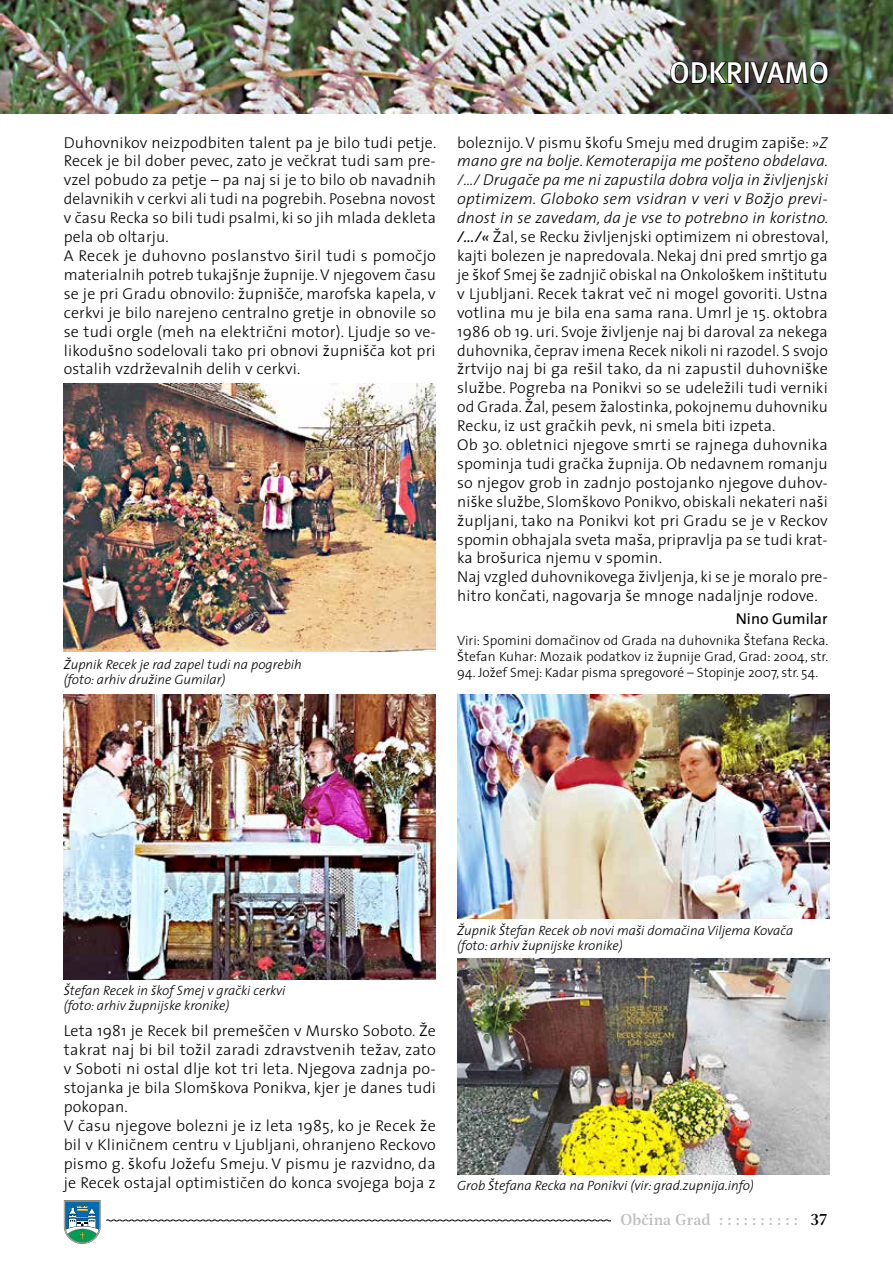
<style>
.page{position:relative;width:893px;height:1263px;background:#fff}
.page>*{position:absolute;margin:0;border:0;box-sizing:border-box;transform-origin:0 0}
.t1{font:30px "Meta Medium CE";color:#fff}
.t2{font:500 16.5px "Gamma Itc TEE";color:#bcbec0}
.t3{font:300 15.75px/18.9px "The Sans OT";letter-spacing:.01em;color:#000}
.t4{font:15.75px "The Sans OT";color:#000}
.t5{font:italic 300 13.5px/15px "The Sans OT";color:#000}
.t6{font:300 13.5px/16.2px "The Sans OT";color:#000}
.s1{font-style:italic}
.s2{font-weight:400;font-style:italic}
.s3{color:#000}
</style>
<div class="page">
<svg style="left:64px;top:1200px;width:547px;height:44px"></svg>
<img style="left:0;top:0;width:893px;height:114px">
<img style="left:669px;top:54px;width:160px;height:39px">
<img style="left:64px;top:384px;width:372px;height:268px">
<img style="left:64px;top:695px;width:372px;height:284px">
<img style="left:457px;top:695px;width:372px;height:224px">
<img style="left:457px;top:959px;width:372px;height:215px">
<h1 class="t1" style="left:670px;top:54px;width:161px">ODKRIVAMO</h1>
<p class="t3" style="left:64px;top:132px;width:374px">Duhovnikov neizpodbiten talent pa je bilo tudi petje.<br>Recek je bil dober pevec, zato je večkrat tudi sam pre&shy;vzel pobudo za petje – pa naj si je to bilo ob navadnih delavnikih v cerkvi ali tudi na pogrebih. Posebna novost v času Recka so bili tudi psalmi, ki so jih mlada dekleta pela ob oltarju.<br>A Recek je duhovno poslanstvo širil tudi s pomočjo materialnih potreb tukajšnje župnije. V njegovem času se je pri Gradu obnovilo: župnišče, marofska kapela, v cerkvi je bilo narejeno centralno gretje in obnovile so se tudi orgle (meh na električni motor). Ljudje so ve&shy;likodušno sodelovali tako pri obnovi župnišča kot pri ostalih vzdrževalnih delih v cerkvi.</p>
<p class="t5" style="left:64px;top:656px;width:240px">Župnik Recek je rad zapel tudi na pogrebih (foto: arhiv družine Gumilar)</p>
<p class="t3" style="left:457px;top:132px;width:373px">boleznijo. V pismu škofu Smeju med drugim zapiše: <span class="s1">»Z mano gre na bolje. Kemoterapija me pošteno obdelava. /…/ Drugače pa me ni zapustila dobra volja in življenjski optimizem. Globoko sem vsidran v veri v Božjo previ&shy;dnost in se zavedam, da je vse to potrebno in koristno. </span><span class="s2">/…/«</span> Žal, se Recku življenjski optimizem ni obrestoval, kajti bolezen je napredovala. Nekaj dni pred smrtjo ga je škof Smej še zadnjič obiskal na Onkološkem inštitutu v Ljubljani. Recek takrat več ni mogel govoriti. Ustna votlina mu je bila ena sama rana. Umrl je 15. oktobra 1986 ob 19. uri. Svoje življenje naj bi daroval za nekega duhovnika, čeprav imena Recek nikoli ni razodel. S svojo žrtvijo naj bi ga rešil tako, da ni zapustil duhovniške službe. Pogreba na Ponikvi so se udeležili tudi verniki od Grada. Žal, pesem žalostinka, pokojnemu duhovniku Recku, iz ust gračkih pevk, ni smela biti izpeta.<br>Ob 30. obletnici njegove smrti se rajnega duhovnika spominja tudi gračka župnija. Ob nedavnem romanju so njegov grob in zadnjo postojanko njegove duhov&shy;niške službe, Slomškovo Ponikvo, obiskali nekateri naši župljani, tako na Ponikvi kot pri Gradu se je v Reckov spomin obhajala sveta maša, pripravlja pa se tudi krat&shy;ka brošurica njemu v spomin.<br>Naj vzgled duhovnikovega življenja, ki se je moralo pre&shy;hitro končati, nagovarja še mnoge nadaljnje rodove.</p>
<p class="t4" style="left:736px;top:605px;width:93px">Nino Gumilar</p>
<p class="t6" style="left:457px;top:632px;width:373px">Viri: Spomini domačinov od Grada na duhovnika Štefana Recka.<br>Štefan Kuhar: Mozaik podatkov iz župnije Grad, Grad: 2004, str.</p>
<p class="t6" style="left:457px;top:664px;width:362px">94. Jožef Smej: Kadar pisma spregovoré – Stopinje 2007, str. 54.</p>
<p class="t5" style="left:64px;top:982px;width:223px">Štefan Recek in škof Smej v grački cerkvi (foto: arhiv župnijske kronike)</p>
<p class="t3" style="left:64px;top:1020px;width:374px">Leta 1981 je Recek bil premeščen v Mursko Soboto. Že takrat naj bi bil tožil zaradi zdravstvenih težav, zato v Soboti ni ostal dlje kot tri leta. Njegova zadnja po&shy;stojanka je bila Slomškova Ponikva, kjer je danes tudi pokopan.<br>V času njegove bolezni je iz leta 1985, ko je Recek že bil v Kliničnem centru v Ljubljani, ohranjeno Reckovo pismo g. škofu Jožefu Smeju. V pismu je razvidno, da je Recek ostajal optimističen do konca svojega boja z</p>
<p class="t5" style="left:457px;top:923px;width:338px">Župnik Štefan Recek ob novi maši domačina Viljema Kovača (foto: arhiv župnijske kronike)</p>
<p class="t5" style="left:457px;top:1177px;width:298px">Grob Štefana Recka na Ponikvi (vir: grad.zupnija.info)</p>
<p class="t2" style="left:621px;top:1209px;width:209px">Občina Grad : : : : : : : : : : <span class="s3">37</span></p>
</div>
